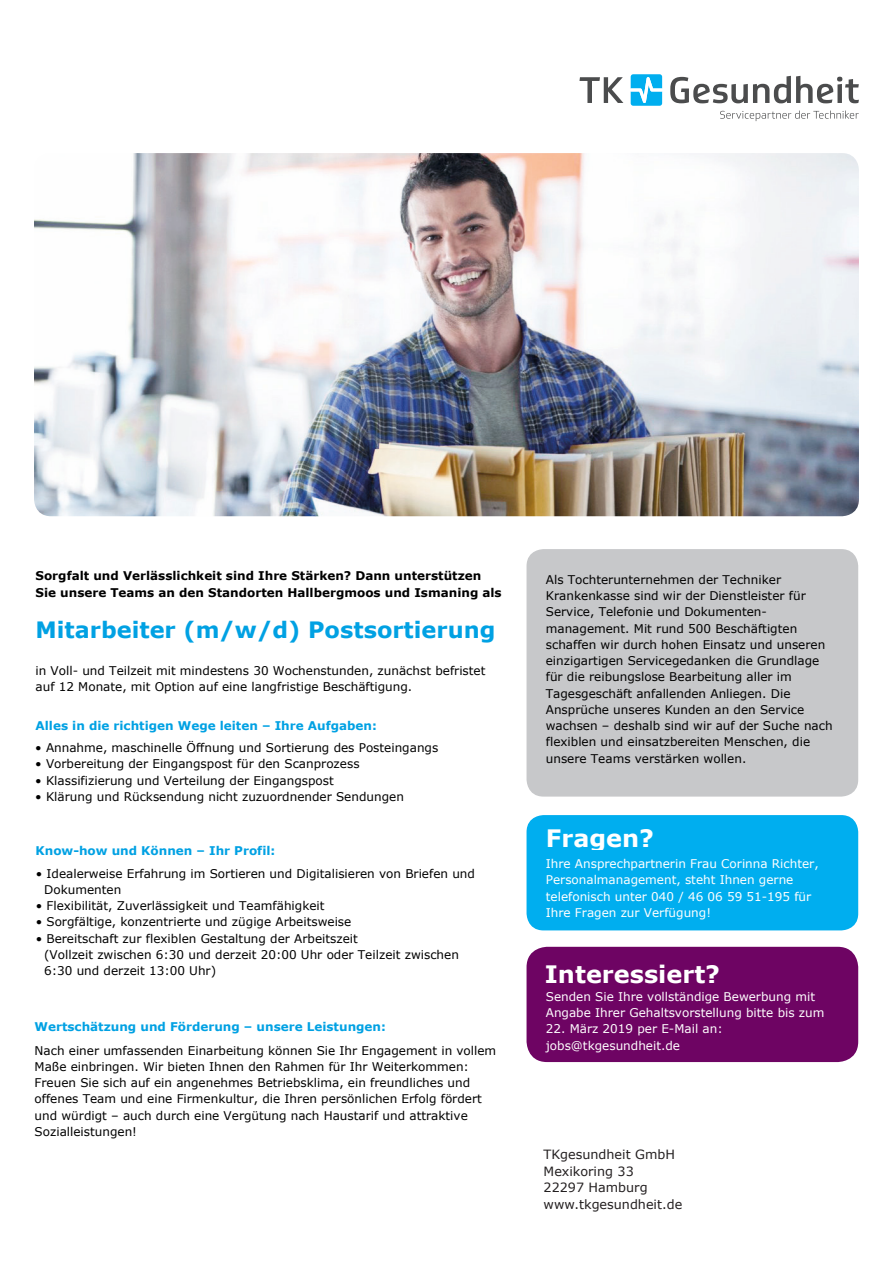
<style>
.page{position:relative;width:893px;height:1263px;background:#fff}
.page>*{position:absolute;margin:0;border:0;box-sizing:border-box;transform-origin:0 0}
.t1{font:700 24px "Verdana";color:#fff}
.t2{font:700 22.5px "Verdana";color:#00a1e3}
.t3{font:12.75px/16.5px "Verdana";color:#231f20}
.t4{font:12px/16.2px "Verdana";color:#000}
.t5{font:12px/16.2px "Verdana";color:#fff}
.t6{font:700 12px "Verdana";color:#00a1e3}
.t7{font:700 12px/16.5px "Verdana";color:#000}
</style>
<div class="page">
<img style="left:34px;top:153px;width:825px;height:363px">
<div style="left:526px;top:549px;width:332px;height:247px;background:#c7c8ca;border-radius:17px"></div>
<div style="left:526px;top:815px;width:332px;height:115px;background:#00aeef;border-radius:17px"></div>
<div style="left:527px;top:947px;width:331px;height:115px;background:#6e0463;border-radius:21px"></div>
<svg style="left:579px;top:77px;width:44px;height:26px"></svg>
<svg style="left:670px;top:76px;width:189px;height:27px"></svg>
<svg style="left:631px;top:74px;width:31px;height:32px"></svg>
<svg style="left:720px;top:111px;width:139px;height:10px"></svg>
<p class="t7" style="left:36px;top:568px;width:468px">Sorgfalt und Verlässlichkeit sind Ihre Stärken? Dann unterstützen<br>Sie unsere Teams an den Standorten Hallbergmoos und Ismaning als</p>
<h2 class="t2" style="left:36px;top:614px;width:461px">Mitarbeiter (m/w/d) Postsortierung</h2>
<p class="t4" style="left:36px;top:663px;width:451px">in Voll- und Teilzeit mit mindestens 30 Wochenstunden, zunächst befristet auf 12 Monate, mit Option auf eine langfristige Beschäftigung.</p>
<p class="t6" style="left:36px;top:718px;width:343px">Alles in die richtigen Wege leiten – Ihre Aufgaben:</p>
<p class="t4" style="left:35px;top:740px;width:405px">• Annahme, maschinelle Öffnung und Sortierung des Posteingangs</p>
<p class="t4" style="left:35px;top:756px;width:326px">• Vorbereitung der Eingangspost für den Scanprozess</p>
<p class="t4" style="left:35px;top:772px;width:300px">• Klassifizierung und Verteilung der Eingangspost</p>
<p class="t4" style="left:35px;top:788px;width:370px">• Klärung und Rücksendung nicht zuzuordnender Sendungen</p>
<p class="t6" style="left:36px;top:842px;width:241px">Know-how und Können – Ihr Profil:</p>
<p class="t4" style="left:44px;top:865px;width:432px;text-indent:-8px">• Idealerweise Erfahrung im Sortieren und Digitalisieren von Briefen und<br>Dokumenten</p>
<p class="t4" style="left:36px;top:897px;width:290px">• Flexibilität, Zuverlässigkeit und Teamfähigkeit</p>
<p class="t4" style="left:36px;top:914px;width:317px">• Sorgfältige, konzentrierte und zügige Arbeitsweise</p>
<p class="t4" style="left:44px;top:930px;width:416px;text-indent:-8px">• Bereitschaft zur flexiblen Gestaltung der Arbeitszeit<br>(Vollzeit zwischen 6:30 und derzeit 20:00 Uhr oder Teilzeit zwischen<br>6:30 und derzeit 13:00 Uhr)</p>
<p class="t6" style="left:35px;top:1018px;width:353px">Wertschätzung und Förderung – unsere Leistungen:</p>
<p class="t4" style="left:35px;top:1042px;width:463px">Nach einer umfassenden Einarbeitung können Sie Ihr Engagement in vollem Maße einbringen. Wir bieten Ihnen den Rahmen für Ihr Weiterkommen:<br>Freuen Sie sich auf ein angenehmes Betriebsklima, ein freundliches und offenes Team und eine Firmenkultur, die Ihren persönlichen Erfolg fördert und würdigt – auch durch eine Vergütung nach Haustarif und attraktive Sozialleistungen!</p>
<p class="t4" style="left:546px;top:571px;width:288px">Als Tochterunternehmen der Techniker Krankenkasse sind wir der Dienstleister für Service, Telefonie und Dokumenten&shy;management. Mit rund 500 Beschäftigten schaffen wir durch hohen Einsatz und unseren einzigartigen Servicegedanken die Grundlage für die reibungslose Bearbeitung aller im Tagesgeschäft anfallenden Anliegen. Die Ansprüche unseres Kunden an den Service wachsen – deshalb sind wir auf der Suche nach flexiblen und einsatzbereiten Menschen, die unsere Teams verstärken wollen.</p>
<h1 class="t1" style="left:546px;top:821px;width:110px">Fragen?</h1>
<p class="t5" style="left:546px;top:855px;width:274px">Ihre Ansprechpartnerin Frau Corinna Richter, Personalmanagement, steht Ihnen gerne telefonisch unter 040 / 46 06 59 51-195 für Ihre Fragen zur Verfügung!</p>
<h1 class="t1" style="left:545px;top:957px;width:177px">Interessiert?</h1>
<p class="t5" style="left:546px;top:988px;width:280px">Senden Sie Ihre vollständige Bewerbung mit<br>Angabe Ihrer Gehaltsvorstellung bitte bis zum</p>
<p class="t5" style="left:546px;top:1021px;width:178px">22. März 2019 per E-Mail an: jobs@tkgesundheit.de</p>
<p class="t3" style="left:544px;top:1146px;width:140px">TKgesundheit GmbH<br>Mexikoring 33<br>22297 Hamburg www.tkgesundheit.de</p>
</div>
